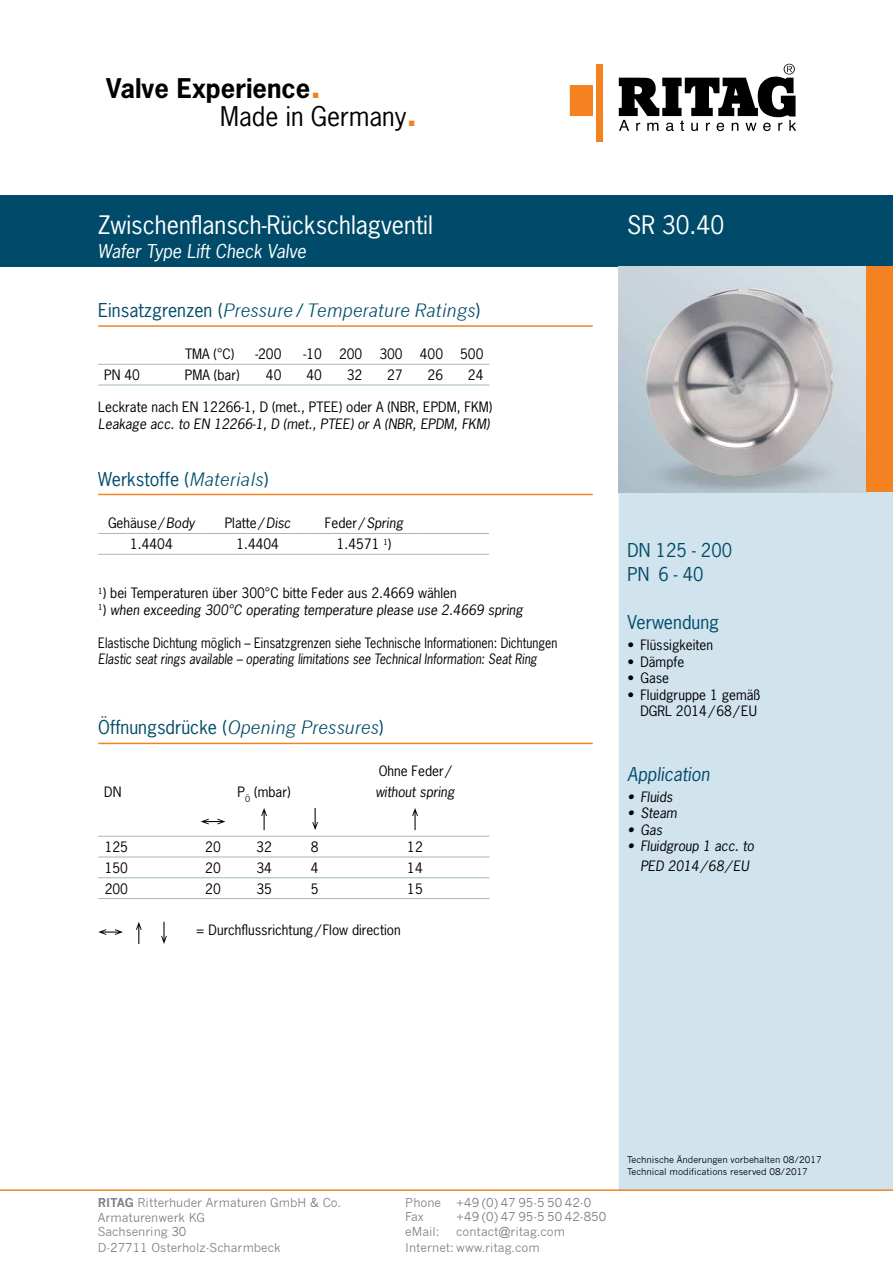
<style>
.page{position:relative;width:893px;height:1263px;background:#fff}
.page>*{position:absolute;margin:0;border:0;box-sizing:border-box;transform-origin:0 0}
.t1{font:700 25.5px/28.5px "News Gothic";color:#000}
.t2{font:24px "News Gothic LT";color:#fff}
.t3{font:18px/24px "News Gothic";color:#004b6a}
.t4{font:italic 18px "News Gothic";color:#004b6a}
.t5{font:italic 18px "News Gothic LT";color:#fff}
.t6{font:italic 18px "News Gothic";color:#004b6a}
.t7{font:13.5px/16.5px "News Gothic";color:#000;text-align:right}
.t8{font:italic 13.5px "News Gothic";color:#000}
.t9{font:13.5px "News Gothic";color:#000;scale:.9 1}
.t10{font:italic 13.5px "News Gothic";color:#000;scale:.9 1}
.t11{font:italic 13.5px/19.5px "News Gothic LT";color:#000;text-align:center}
.t12{font:13.5px "News Gothic LT";color:#000}
.t13{font:12px/14.2px "News Gothic";color:#808285}
.t14{font:9px/12px "News Gothic";color:#000}
.s1{font-size:36px;color:#f58220}
.s2{font-weight:400}
.s3{font-style:normal}
.s4{font-style:italic}
.s5{font-weight:700}
</style>
<div class="page">
<div style="left:619px;top:492px;width:274px;height:697px;background:#d1e4ee"></div>
<div style="left:596px;top:64px;width:7px;height:78px;background:#f58220"></div>
<div style="left:570px;top:85px;width:23px;height:31px;background:#f58220"></div>
<svg style="left:619px;top:64px;width:177px;height:67px"></svg>
<hr style="left:0;top:1189px;width:893px;height:2px;background:#f58220">
<div style="left:0;top:196px;width:893px;height:71px;background:#004b6a"></div>
<hr style="left:98px;top:836px;width:90px;height:1px;background:#a0b8c2">
<hr style="left:188px;top:836px;width:51px;height:1px;background:#a0b8c2">
<hr style="left:239px;top:836px;width:51px;height:1px;background:#a0b8c2">
<hr style="left:290px;top:836px;width:51px;height:1px;background:#a0b8c2">
<hr style="left:341px;top:836px;width:148px;height:1px;background:#a0b8c2">
<hr style="left:98px;top:857px;width:90px;height:1px;background:#a0b8c2">
<hr style="left:98px;top:877px;width:90px;height:1px;background:#a0b8c2">
<hr style="left:98px;top:898px;width:90px;height:1px;background:#a0b8c2">
<hr style="left:188px;top:898px;width:51px;height:1px;background:#a0b8c2">
<hr style="left:239px;top:898px;width:51px;height:1px;background:#a0b8c2">
<hr style="left:290px;top:898px;width:51px;height:1px;background:#a0b8c2">
<hr style="left:341px;top:898px;width:148px;height:1px;background:#a0b8c2">
<hr style="left:188px;top:857px;width:51px;height:1px;background:#a0b8c2">
<hr style="left:239px;top:857px;width:51px;height:1px;background:#a0b8c2">
<hr style="left:290px;top:857px;width:51px;height:1px;background:#a0b8c2">
<hr style="left:341px;top:857px;width:148px;height:1px;background:#a0b8c2">
<hr style="left:188px;top:877px;width:51px;height:1px;background:#a0b8c2">
<hr style="left:239px;top:877px;width:51px;height:1px;background:#a0b8c2">
<hr style="left:290px;top:877px;width:51px;height:1px;background:#a0b8c2">
<hr style="left:341px;top:877px;width:148px;height:1px;background:#a0b8c2">
<svg style="left:201px;top:819px;width:24px;height:5px"></svg>
<svg style="left:261px;top:808px;width:6px;height:22px"></svg>
<svg style="left:312px;top:808px;width:6px;height:22px"></svg>
<svg style="left:412px;top:808px;width:6px;height:22px"></svg>
<svg style="left:98px;top:929px;width:25px;height:6px"></svg>
<svg style="left:136px;top:922px;width:6px;height:22px"></svg>
<svg style="left:161px;top:922px;width:6px;height:22px"></svg>
<hr style="left:98px;top:325px;width:495px;height:2px;background:#f58220">
<hr style="left:98px;top:743px;width:495px;height:1px;background:#f58220">
<hr style="left:98px;top:494px;width:495px;height:1px;background:#f58220">
<img style="left:619px;top:267px;width:248px;height:225px">
<div style="left:867px;top:267px;width:26px;height:225px;background:#f58220"></div>
<hr style="left:98px;top:364px;width:81px;height:1px;background:#a0b8c2">
<hr style="left:179px;top:364px;width:68px;height:1px;background:#a0b8c2">
<hr style="left:247px;top:364px;width:40px;height:1px;background:#a0b8c2">
<hr style="left:287px;top:364px;width:41px;height:1px;background:#a0b8c2">
<hr style="left:328px;top:364px;width:40px;height:1px;background:#a0b8c2">
<hr style="left:368px;top:364px;width:41px;height:1px;background:#a0b8c2">
<hr style="left:409px;top:364px;width:40px;height:1px;background:#a0b8c2">
<hr style="left:449px;top:364px;width:40px;height:1px;background:#a0b8c2">
<hr style="left:98px;top:385px;width:81px;height:1px;background:#a0b8c2">
<hr style="left:179px;top:385px;width:68px;height:1px;background:#a0b8c2">
<hr style="left:247px;top:385px;width:40px;height:1px;background:#a0b8c2">
<hr style="left:287px;top:385px;width:41px;height:1px;background:#a0b8c2">
<hr style="left:328px;top:385px;width:40px;height:1px;background:#a0b8c2">
<hr style="left:368px;top:385px;width:41px;height:1px;background:#a0b8c2">
<hr style="left:409px;top:385px;width:40px;height:1px;background:#a0b8c2">
<hr style="left:449px;top:385px;width:40px;height:1px;background:#a0b8c2">
<hr style="left:98px;top:533px;width:107px;height:1px;background:#a0b8c2">
<hr style="left:205px;top:533px;width:106px;height:1px;background:#a0b8c2">
<hr style="left:311px;top:533px;width:106px;height:1px;background:#a0b8c2">
<hr style="left:417px;top:533px;width:72px;height:1px;background:#a0b8c2">
<hr style="left:98px;top:554px;width:107px;height:1px;background:#a0b8c2">
<hr style="left:205px;top:554px;width:106px;height:1px;background:#a0b8c2">
<hr style="left:311px;top:554px;width:106px;height:1px;background:#a0b8c2">
<hr style="left:417px;top:554px;width:72px;height:1px;background:#a0b8c2">
<h1 class="t1" style="left:220px;top:73px;width:199px;text-indent:-114px">Valve Experience<span class="s1">.<br></span><span class="s2">Made in Germany</span><span class="s1">.</span></h1>
<h2 class="t2" style="left:98px;top:209px;width:337px">Zwischenflansch-Rückschlagventil</h2>
<h2 class="t2" style="left:627px;top:209px;width:98px">SR 30.40</h2>
<h3 class="t5" style="left:98px;top:239px;width:210px">Wafer Type Lift Check Valve</h3>
<h3 class="t4" style="left:98px;top:300px;width:384px"><span class="s3">Einsatzgrenzen (</span>Pressure/Temperature Ratings<span class="s3">)</span></h3>
<p class="t7" style="left:185px;top:346px;width:51px">TMA (°C)</p>
<p class="t7" style="left:255px;top:346px;width:28px">-200</p>
<p class="t7" style="left:304px;top:346px;width:20px">-10</p>
<p class="t7" style="left:339px;top:346px;width:25px">200</p>
<p class="t7" style="left:379px;top:346px;width:25px">300</p>
<p class="t7" style="left:420px;top:346px;width:25px">400</p>
<p class="t7" style="left:460px;top:346px;width:25px">500</p>
<p class="t7" style="left:104px;top:367px;width:37px">PN 40</p>
<p class="t7" style="left:185px;top:367px;width:56px">PMA (bar)</p>
<p class="t7" style="left:266px;top:367px;width:17px">40</p>
<p class="t7" style="left:306px;top:367px;width:17px">40</p>
<p class="t7" style="left:347px;top:367px;width:17px">32</p>
<p class="t7" style="left:387px;top:367px;width:17px">27</p>
<p class="t7" style="left:428px;top:367px;width:17px">26</p>
<p class="t7" style="left:468px;top:367px;width:17px">24</p>
<p class="t7" style="left:98px;top:399px;width:396px">Leckrate nach EN 12266-1, D (met., PTEE) oder A (NBR, EPDM, FKM)</p>
<p class="t8" style="left:98px;top:415px;width:393px">Leakage acc. to EN 12266-1, D (met., PTEE) or A (NBR, EPDM, FKM)</p>
<h3 class="t3" style="left:98px;top:467px;width:172px">Werkstoffe (<span class="s4">Materials</span>)</h3>
<p class="t7" style="left:108px;top:515px;width:88px">Gehäuse/<span class="s4">Body</span></p>
<p class="t7" style="left:225px;top:515px;width:67px">Platte/<span class="s4">Disc</span></p>
<p class="t7" style="left:325px;top:515px;width:80px">Feder /<span class="s4">Spring</span></p>
<p class="t7" style="left:130px;top:536px;width:44px">1.4404</p>
<p class="t7" style="left:236px;top:536px;width:44px">1.4404</p>
<p class="t7" style="left:337px;top:536px;width:56px">1.4571 <sup>1</sup>)</p>
<p class="t7" style="left:98px;top:585px;width:360px"><sup>1</sup>) bei Temperaturen über 300°C bitte Feder aus 2.4669 wählen</p>
<p class="t8" style="left:98px;top:601px;width:426px"><sup>1</sup><span class="s3">)</span> when exceeding 300°C operating temperature please use 2.4669 spring</p>
<p class="t9" style="left:98px;top:634px;width:512px">Elastische Dichtung möglich – Einsatzgrenzen siehe Technische Informationen: Dichtungen</p>
<p class="t10" style="left:98px;top:650px;width:489px">Elastic seat rings available – operating limitations see Technical Information: Seat Ring</p>
<h3 class="t3" style="left:98px;top:715px;width:287px">Öffnungsdrücke (<span class="s4">Opening Pressures</span>)</h3>
<p class="t7" style="left:379px;top:763px;width:74px">Ohne Feder /</p>
<p class="t12" style="left:104px;top:783px;width:19px">DN</p>
<p class="t7" style="left:238px;top:784px;width:54px">P<sub>Ö</sub> (mbar)</p>
<p class="t11" style="left:375px;top:782px;width:81px">without spring</p>
<p class="t12" style="left:105px;top:838px;width:25px">125</p>
<p class="t12" style="left:205px;top:838px;width:17px">20</p>
<p class="t12" style="left:256px;top:838px;width:17px">32</p>
<p class="t7" style="left:311px;top:838px;width:9px">8</p>
<p class="t12" style="left:407px;top:838px;width:17px">12</p>
<p class="t12" style="left:105px;top:859px;width:25px">150</p>
<p class="t12" style="left:205px;top:859px;width:17px">20</p>
<p class="t12" style="left:256px;top:859px;width:17px">34</p>
<p class="t7" style="left:311px;top:859px;width:9px">4</p>
<p class="t12" style="left:407px;top:859px;width:17px">14</p>
<p class="t12" style="left:105px;top:880px;width:25px">200</p>
<p class="t12" style="left:205px;top:880px;width:17px">20</p>
<p class="t12" style="left:256px;top:880px;width:17px">35</p>
<p class="t7" style="left:311px;top:880px;width:9px">5</p>
<p class="t12" style="left:407px;top:880px;width:17px">15</p>
<p class="t7" style="left:196px;top:921px;width:206px">= Durchflussrichtung/ Flow direction</p>
<h3 class="t3" style="left:628px;top:538px;width:106px">DN 125 - 200<br>PN 6 - 40</h3>
<h3 class="t3" style="left:628px;top:610px;width:93px">Verwendung</h3>
<p class="t7" style="left:628px;top:637px;width:87px">• Flüssigkeiten</p>
<p class="t7" style="left:628px;top:653px;width:58px">• Dämpfe</p>
<p class="t7" style="left:628px;top:670px;width:43px">• Gase</p>
<p class="t7" style="left:628px;top:686px;width:134px">• Fluidgruppe 1 gemäß<br>DGRL 2014/68/EU</p>
<h3 class="t6" style="left:628px;top:762px;width:84px">Application</h3>
<p class="t11" style="left:628px;top:787px;width:47px">• Fluids</p>
<p class="t11" style="left:628px;top:803px;width:51px">• Steam</p>
<p class="t11" style="left:628px;top:820px;width:36px">• Gas</p>
<p class="t11" style="left:628px;top:836px;width:128px">• Fluidgroup 1 acc. to<br>PED 2014/68/EU</p>
<p class="t13" style="left:98px;top:1196px;width:245px"><span class="s5">RITAG</span> Ritterhuder Armaturen GmbH &amp; Co.<br>Armaturenwerk KG<br>Sachsenring 30</p>
<p class="t13" style="left:98px;top:1241px;width:184px">D-27711 Osterholz-Scharmbeck</p>
<p class="t13" style="left:405px;top:1196px;width:37px">Phone</p>
<p class="t13" style="left:456px;top:1196px;width:136px">+49 (0) 47 95-5 50 42-0</p>
<p class="t13" style="left:405px;top:1210px;width:20px">Fax</p>
<p class="t13" style="left:456px;top:1210px;width:151px">+49 (0) 47 95-5 50 42-850</p>
<p class="t13" style="left:405px;top:1224px;width:36px">eMail:</p>
<p class="t13" style="left:405px;top:1223px;width:161px;line-height:16.5px;text-indent:51px">contact@ritag.com<br>Internet: www.ritag.com</p>
<p class="t14" style="left:627px;top:1154px;width:196px">Technische Änderungen vorbehalten 08/2017<br>Technical modifications reserved 08/2017</p>
</div>
